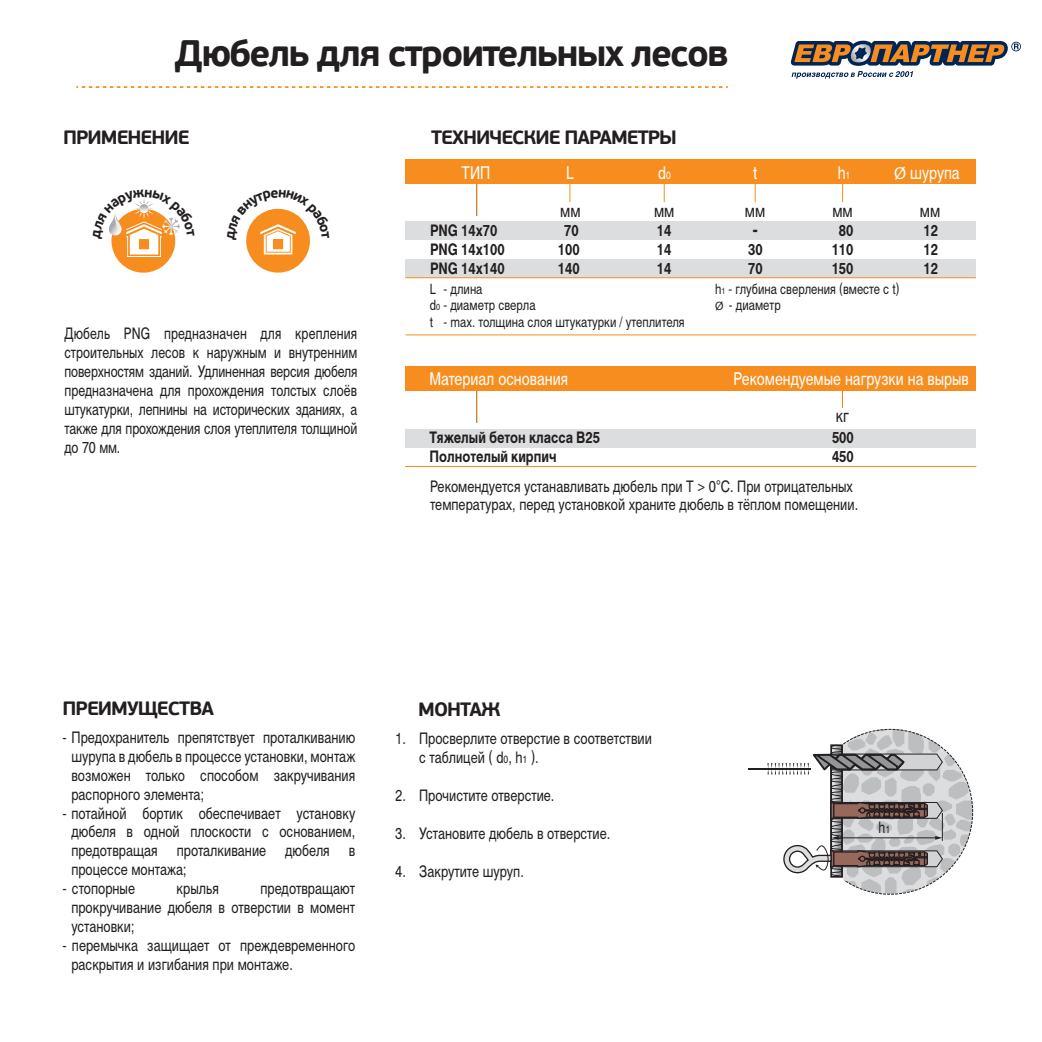
<style>
.page{position:relative;width:1042px;height:1042px;background:#fff}
.page>*{position:absolute;margin:0;border:0;box-sizing:border-box;transform-origin:0 0}
.t1{font:700 36.75px "PF Beau Sans Pro";letter-spacing:-.05em;color:#231f20}
.t2{font:700 19.25px "PF Beau Sans Pro";letter-spacing:-.05em;color:#231f20}
.t3{font:condensed 17.5px "Cyrvetica";color:#fff}
.t4{font:condensed 17.5px "Cyrvetica";color:#231f20}
.t5{font:condensed 15.75px/18.9px "Cyrvetica";color:#231f20;text-align:justify}
.t6{font:700 condensed 15.75px/19.2px "Cyrvetica";color:#231f20;text-align:center}
.t7{font:condensed 15.75px "Cyrvetica";color:#231f20;scale:.95 1}
.t8{font:condensed 14px/16.8px "Cyrvetica";color:#231f20}
.s1{font-size:10.5px}
.s2{font-family:"Myriad Pro";font-stretch:normal}
.s3{font-size:8.75px}
.s4{font-family:"Myriad Pro";font-stretch:normal;font-size:12.25px}
</style>
<div class="page">
<svg style="left:790px;top:41px;width:231px;height:38px"></svg>
<hr style="left:749px;top:768px;width:62px;height:1px;background:#231f20">
<div style="left:405px;top:159px;width:571px;height:25px;background:#f78d1e"></div>
<div style="left:405px;top:221px;width:571px;height:18px;background:#dcddde"></div>
<div style="left:405px;top:259px;width:571px;height:19px;background:#dcddde"></div>
<hr style="left:476px;top:184px;width:1px;height:32px;background:#f78d1e">
<svg style="left:569px;top:184px;width:1px;height:18px"></svg>
<hr style="left:405px;top:334px;width:571px;height:1px;background:#f78d1e">
<hr style="left:405px;top:277px;width:571px;height:1px;background:#f78d1e">
<svg style="left:664px;top:184px;width:1px;height:18px"></svg>
<svg style="left:755px;top:184px;width:1px;height:18px"></svg>
<svg style="left:842px;top:184px;width:1px;height:18px"></svg>
<div style="left:246px;top:209px;width:64px;height:64px;background:#f78d1e;border-radius:50%"></div>
<div style="left:111px;top:209px;width:64px;height:64px;background:#f78d1e;border-radius:50%"></div>
<div style="left:405px;top:366px;width:571px;height:25px;background:#f78d1e"></div>
<div style="left:405px;top:429px;width:571px;height:18px;background:#dcddde"></div>
<hr style="left:476px;top:391px;width:1px;height:32px;background:#f78d1e">
<svg style="left:842px;top:391px;width:1px;height:16px"></svg>
<hr style="left:405px;top:466px;width:571px;height:1px;background:#f78d1e">
<svg style="left:76px;top:86px;width:652px;height:2px"></svg>
<svg style="left:767px;top:728px;width:206px;height:167px"></svg>
<svg style="left:246px;top:208px;width:64px;height:46px"></svg>
<svg style="left:109px;top:198px;width:71px;height:59px"></svg>
<h1 class="t1" style="left:174px;top:30px;width:556px">Дюбель для строительных лесов</h1>
<p class="t2" style="left:63px;top:125px;width:128px">ПРИМЕНЕНИЕ</p>
<p class="t5" style="left:64px;top:324px;width:294px">Дюбель PNG предназначен для крепления строительных лесов к наружным и внутренним поверхностям зданий. Удлиненная версия дюбеля предназначена для прохождения толстых слоёв штукатурки, лепнины на исторических зданиях, а также для прохождения слоя утеплителя толщиной до 70 мм.</p>
<p class="t2" style="left:431px;top:125px;width:247px">ТЕХНИЧЕСКИЕ ПАРАМЕТРЫ</p>
<p class="t3" style="left:461px;top:163px;width:30px">ТИП</p>
<p class="t3" style="left:566px;top:163px;width:9px">L</p>
<p class="t3" style="left:658px;top:163px;width:14px">d<span class="s1">0</span></p>
<p class="t3" style="left:753px;top:163px;width:6px">t</p>
<p class="t3" style="left:838px;top:163px;width:14px">h<span class="s1">1</span></p>
<p class="t3" style="left:894px;top:163px;width:67px"><span class="s2">Ø</span> шурупа</p>
<p class="t4" style="left:560px;top:200px;width:22px">мм</p>
<p class="t4" style="left:654px;top:200px;width:22px">мм</p>
<p class="t4" style="left:745px;top:200px;width:22px">мм</p>
<p class="t4" style="left:832px;top:200px;width:22px">мм</p>
<p class="t4" style="left:920px;top:200px;width:22px">мм</p>
<p class="t6" style="left:430px;top:220px;width:76px;text-align:left">PNG 14x70<br>PNG 14x100<br>PNG 14x140</p>
<p class="t8" style="left:430px;top:280px;width:256px">L - длина<br>d<span class="s3">0</span> - диаметр сверла<br>t - max. толщина слоя штукатурки / утеплителя</p>
<p class="t8" style="left:715px;top:280px;width:186px">h<span class="s3">1</span> - глубина сверления (вместе с t)<br><span class="s4">Ø</span> - диаметр</p>
<p class="t6" style="left:558px;top:220px;width:23px">70<br>100<br>140</p>
<p class="t6" style="left:657px;top:220px;width:16px;text-align:justify">14<br>14<br>14</p>
<p class="t6" style="left:832px;top:220px;width:23px">80<br>110<br>150</p>
<p class="t6" style="left:923px;top:220px;width:16px;text-align:justify">12<br>12<br>12</p>
<p class="t6" style="left:748px;top:220px;width:16px">-<br>30<br>70</p>
<p class="t3" style="left:429px;top:368px;width:140px">Материал основания</p>
<p class="t3" style="left:733px;top:368px;width:237px">Рекомендуемые нагрузки на вырыв</p>
<p class="t4" style="left:836px;top:406px;width:15px">кг</p>
<p class="t6" style="left:429px;top:428px;width:172px;line-height:18.7px;text-align:left">Тяжелый бетон класса В25<br>Полнотелый кирпич</p>
<p class="t6" style="left:832px;top:428px;width:23px;line-height:18.7px;text-align:left">500<br>450</p>
<p class="t5" style="left:430px;top:476px;width:430px">Рекомендуется устанавливать дюбель при T &gt; 0°C. При отрицательных температурах, перед установкой храните дюбель в тёплом помещении.</p>
<p class="t2" style="left:63px;top:696px;width:153px">ПРЕИМУЩЕСТВА</p>
<p class="t2" style="left:418px;top:697px;width:84px">МОНТАЖ</p>
<p class="t5" style="left:71px;top:728px;width:285px;text-indent:-9px">- Предохранитель препятствует проталкиванию шурупа в дюбель в процессе установки, монтаж возможен только способом закручивания распорного элемента;</p>
<p class="t5" style="left:71px;top:803px;width:285px;text-indent:-9px">- потайной бортик обеспечивает установку дюбеля в одной плоскости с основанием, предотвращая проталкивание дюбеля в процессе монтажа;</p>
<p class="t5" style="left:63px;top:879px;width:74px">- cтопорные</p>
<p class="t5" style="left:177px;top:879px;width:44px">крылья</p>
<p class="t5" style="left:419px;top:729px;width:234px">Просверлите отверстие в соответствии с таблицей ( d<span class="s1">0</span>, h<span class="s1">1</span> ).</p>
<p class="t5" style="left:419px;top:786px;width:137px">Прочистите отверстие.</p>
<p class="t5" style="left:419px;top:824px;width:193px">Установите дюбель в отверстие.</p>
<p class="t5" style="left:419px;top:862px;width:106px">Закрутите шуруп.</p>
<p class="t5" style="left:395px;top:729px;width:12px">1.</p>
<p class="t5" style="left:395px;top:786px;width:12px">2.</p>
<p class="t5" style="left:395px;top:824px;width:12px">3.</p>
<p class="t5" style="left:395px;top:862px;width:12px">4.</p>
<p class="t5" style="left:71px;top:879px;width:285px;text-indent:189px">предотвращают прокручивание дюбеля в отверстии в момент установки;</p>
<p class="t5" style="left:71px;top:936px;width:285px;text-indent:-9px">- перемычка защищает от преждевременного раскрытия и изгибания при монтаже.</p>
<p class="t7" style="left:878px;top:819px;width:14px">h<span class="s1">1</span></p>
</div>
